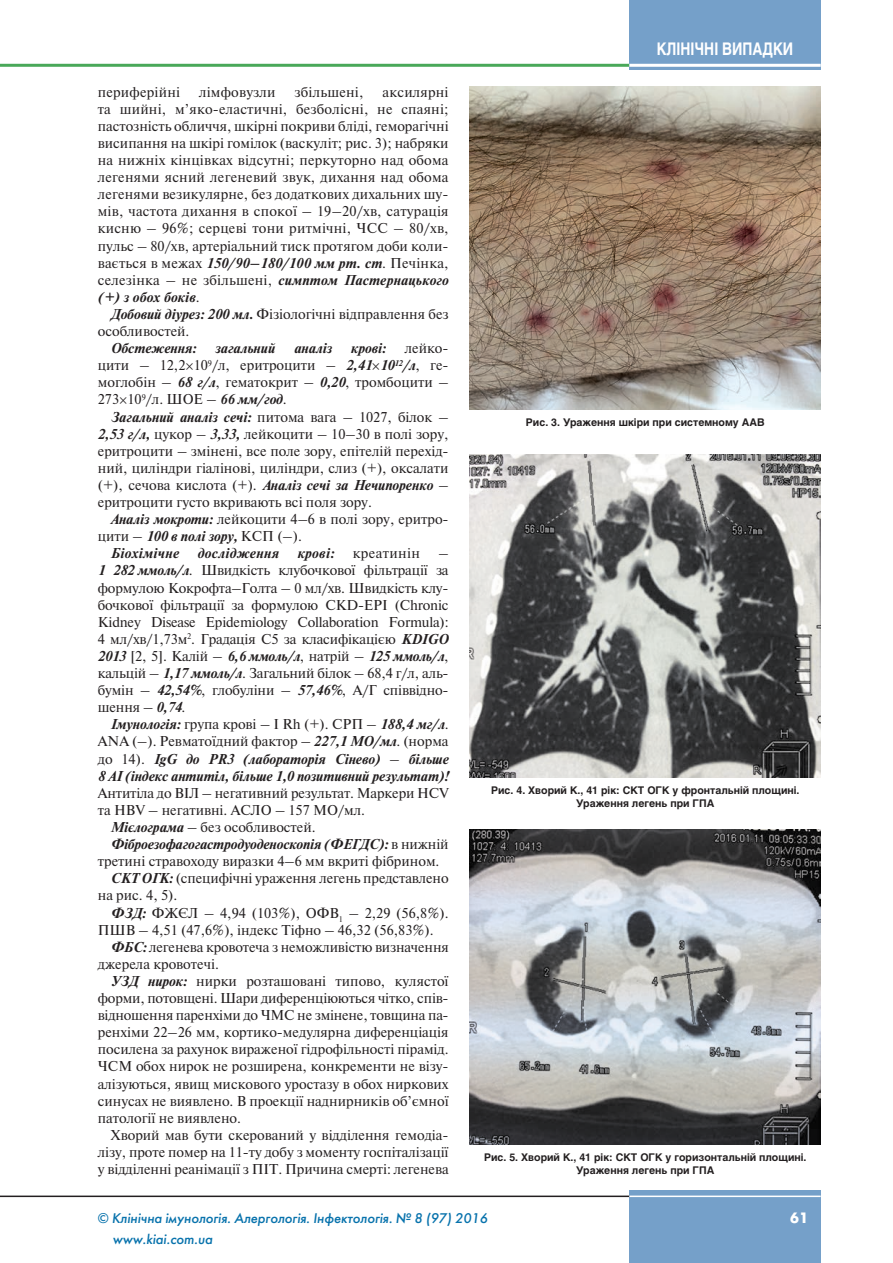
<style>
.page{position:relative;width:893px;height:1263px;background:#fff}
.page>*{position:absolute;margin:0;border:0;box-sizing:border-box;transform-origin:0 0}
.t1{font:700 17.25px "Helios";color:#fff;scale:.8 1}
.t2{font:700 15px "Futuris C";color:#fff}
.body{font:14.25px/17.1px "Newton C";color:#231f20;text-align:justify}
.body-2{font:italic 700 14.25px "Newton C";color:#231f20}
.body-3{font:italic 700 14.25px "Newton C";letter-spacing:.025em;color:#231f20}
.body-4{font:14.25px "Newton C";letter-spacing:.025em;color:#231f20}
.t3{font:italic 13.95px "Futuris C";color:#0772ac}
.ris_Zag{font:700 10.5px/12.6px "Helios";color:#231f20;text-align:center}
.s1{font-weight:700;font-style:italic}
.s2{font-family:"Minion Pro"}
</style>
<div class="page">
<div style="left:629px;top:1191px;width:192px;height:72px;background:#75a0c9"></div>
<hr style="left:0;top:1195px;width:629px;height:2px;background:#231f20">
<hr style="left:629px;top:1195px;width:192px;height:2px;background:#fff">
<div style="left:629px;top:0;width:192px;height:70px;background:#75a0c9"></div>
<hr style="left:0;top:64px;width:629px;height:3px;background:#49a859">
<hr style="left:629px;top:64px;width:192px;height:3px;background:#fff">
<img style="left:470px;top:454px;width:351px;height:323px">
<img style="left:470px;top:829px;width:351px;height:316px">
<img style="left:470px;top:87px;width:351px;height:323px">
<p class="body" style="left:98px;top:83px;width:84px">периферійні</p>
<p class="body" style="left:199px;top:83px;width:78px">лімфовузли</p>
<p class="body" style="left:295px;top:83px;width:70px">збільшені,</p>
<p class="body" style="left:98px;top:83px;width:352px;text-indent:285px">аксилярні та шийні, м’яко-еластичні, безболісні, не спаяні; пастозність обличчя, шкірні покриви бліді, геморагічні висипання на шкірі гомілок (васкуліт; рис. 3); набряки на нижніх кінцівках відсутні; перкуторно над обома легенями ясний легеневий звук, дихання над обома легенями везикулярне, без додаткових дихальних шу&shy;мів, частота дихання в спокої – 19–20/хв, сатурація кисню – 96%; серцеві тони ритмічні, ЧСС – 80/хв, пульс – 80/хв, артеріальний тиск протягом доби коли&shy;вається в межах <span class="s1">150/90–180/100 мм рт. ст</span>. Печінка, селезінка – не збільшені, <span class="s1">симптом Пастернацького (+) з обох боків</span>.</p>
<p class="body" style="left:98px;top:306px;width:352px;text-indent:13px"><span class="s1">Добовий діурез: 200 мл.</span> Фізіологічні відправлення без особливостей.</p>
<p class="body-2" style="left:111px;top:341px;width:87px">Обстеження:</p>
<p class="body-2" style="left:215px;top:341px;width:61px">загальний</p>
<p class="body-2" style="left:294px;top:341px;width:39px">аналіз</p>
<p class="body-2" style="left:351px;top:341px;width:37px">крові:</p>
<p class="body" style="left:98px;top:340px;width:352px;text-indent:307px">лейко&shy;цити – 12,2<span class="s2">×</span>10<sup>9</sup>/л, еритроцити – <span class="s1">2,41</span><span class="s2">×</span><span class="s1">10</span><sup>12</sup><span class="s1">/л</span>, ге&shy;моглобін – <span class="s1">68 г/л</span>, гематокрит – <span class="s1">0,20</span>, тромбоцити – 273<span class="s2">×</span>10<sup>9</sup>/л. ШОЕ – <span class="s1">66 мм/год</span>.</p>
<p class="body" style="left:98px;top:408px;width:352px;text-indent:13px"><span class="s1">Загальний аналіз сечі:</span> питома вага – 1027, білок – <span class="s1">2,53 г/л,</span> цукор – <span class="s1">3,33,</span> лейкоцити – 10–30 в полі зору, еритроцити – змінені, все поле зору, епітелій перехід&shy;ний, циліндри гіалінові, циліндри, слиз (+), оксалати (+), сечова кислота (+). <span class="s1">Аналіз сечі за Нечипоренко</span> – еритроцити густо вкривають всі поля зору.</p>
<p class="body" style="left:98px;top:511px;width:352px;text-indent:13px"><span class="s1">Аналіз мокроти:</span> лейкоцити 4–6 в полі зору, еритро&shy;цити – <span class="s1">100 в полі зору,</span> КСП (–).</p>
<p class="body-3" style="left:111px;top:546px;width:70px">Біохімічне</p>
<p class="body-3" style="left:197px;top:546px;width:83px">дослідження</p>
<p class="body-2" style="left:297px;top:546px;width:38px">крові:</p>
<p class="body-4" style="left:353px;top:546px;width:69px">креатинін</p>
<p class="body" style="left:98px;top:545px;width:352px;text-indent:341px">– <span class="s1">1 282 ммоль/л</span>. Швидкість клубочкової фільтрації за формулою Кокрофта–Голта – 0 мл/хв. Швидкість клу&shy;бочкової фільтрації за формулою CKD-EPI (Chronic Kidney Disease Epidemiology Collaboration Formula):<br>4 мл/хв/1,73м<sup>2</sup>. Градація C5 за класифікацією <span class="s1">KDIGO 2013</span> [2, 5]. Калій – <span class="s1">6,6 ммоль/л</span>, натрій – <span class="s1">125 ммоль/л</span>, кальцій – <span class="s1">1,17 ммоль/л</span>. Загальний білок – 68,4 г/л, аль&shy;бумін – <span class="s1">42,54%</span>, глобуліни – <span class="s1">57,46%</span>, А/Г співвідно&shy;шення – <span class="s1">0,74</span>.</p>
<p class="body" style="left:98px;top:716px;width:352px;text-indent:13px"><span class="s1">Імунологія:</span> група крові – І Rh (+). СРП – <span class="s1">188,4 мг/л</span>.<br>ANA (–). Ревматоїдний фактор – <span class="s1">227,1 МО/мл</span>. (норма до 14). <span class="s1">IgG до PR3 (лабораторія Сінево)</span> – <span class="s1">більше 8 АІ (індекс антитіл, більше 1,0 позитивний результат)!<br></span>Антитіла до ВІЛ – негативний результат. Маркери HCV та HBV – негативні. АСЛО – 157 МО/мл.</p>
<p class="body" style="left:111px;top:819px;width:207px"><span class="s1">Мієлограма</span> – без особливостей.</p>
<p class="body" style="left:98px;top:836px;width:352px;text-indent:13px"><span class="s1">Фіброезофагогастродуоденоскопія (ФЕГДС):</span> в нижній третині стравоходу виразки 4–6 мм вкриті фібрином.</p>
<p class="body" style="left:98px;top:870px;width:352px;text-indent:13px"><span class="s1">СКТ ОГК:</span> (специфічні ураження легень представлено на рис. 4, 5).</p>
<p class="body" style="left:98px;top:904px;width:352px;text-indent:13px"><span class="s1">ФЗД:</span> ФЖЄЛ – 4,94 (103%), ОФВ<sub>1</sub> – 2,29 (56,8%).<br>ПШВ – 4,51 (47,6%), індекс Тіфно – 46,32 (56,83%).</p>
<p class="body" style="left:98px;top:938px;width:352px;text-indent:13px"><span class="s1">ФБС:</span> легенева кровотеча з неможливістю визначення джерела кровотечі.</p>
<p class="body" style="left:98px;top:972px;width:352px;text-indent:13px"><span class="s1">УЗД нирок:</span> нирки розташовані типово, кулястої форми, потовщені. Шари диференціюються чітко, спів&shy;відношення паренхіми до ЧМС не змінене, товщина па&shy;ренхіми 22–26 мм, кортико-медулярна диференціація посилена за рахунок вираженої гідрофільності пірамід.<br>ЧСМ обох нирок не розширена, конкременти не візу&shy;алізуються, явищ мискового уростазу в обох ниркових синусах не виявлено. В проекції наднирників об’ємної патології не виявлено.</p>
<p class="body" style="left:98px;top:1126px;width:352px;text-indent:13px">Хворий мав бути скерований у відділення гемодіа&shy;лізу, проте помер на 11-ту добу з моменту госпіталізації у відділенні реанімації з ПІТ. Причина смерті: легенева</p>
<p class="t1" style="left:657px;top:39px;width:172px">КЛІНІЧНІ ВИПАДКИ</p>
<p class="ris_Zag" style="left:526px;top:416px;width:240px">Рис. 3. Ураження шкіри при системному ААВ</p>
<p class="ris_Zag" style="left:491px;top:784px;width:310px">Рис. 4. Хворий К., 41 рік: СКТ ОГК у фронтальній площині.<br>Ураження легень при ГПА</p>
<p class="ris_Zag" style="left:484px;top:1151px;width:324px">Рис. 5. Хворий К., 41 рік: СКТ ОГК у горизонтальній площині.<br>Ураження легень при ГПА</p>
<p class="t3" style="left:98px;top:1209px;width:392px">© Клінічна імунологія. Алергологія. Інфектологія. № 8 (97) 2016</p>
<p class="t2" style="left:790px;top:1209px;width:19px">61</p>
<p class="t3" style="left:113px;top:1231px;width:102px">www.kiai.com.ua</p>
</div>
